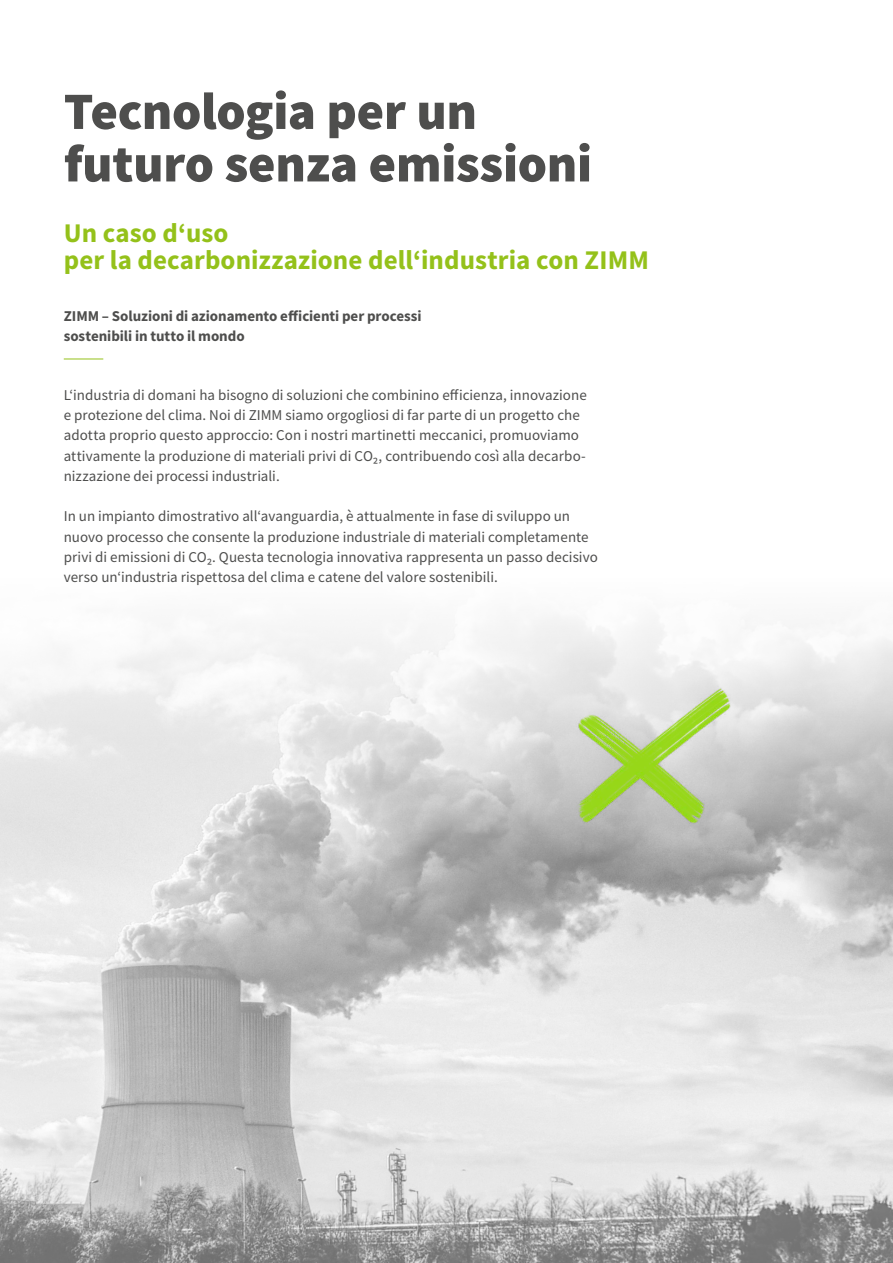
<style>
.page{position:relative;width:893px;height:1263px;background:#fff}
.page>*{position:absolute;margin:0;border:0;box-sizing:border-box;transform-origin:0 0}
.t1{font:900 52.5px/52.5px "Source Sans Pro";letter-spacing:-.005em;color:#4e4e4d}
.t2{font:700 27px/27px "Source Sans Pro";color:#94c11a}
.t3{font:15px/20.2px "Source Sans Pro";color:#4e4e4d}
.t4{font:700 15px/20.2px "Source Sans Pro";letter-spacing:-.005em;color:#4e4e4d}
</style>
<div class="page">
<img style="left:0;top:617px;width:893px;height:646px">
<img style="left:549px;top:687px;width:205px;height:145px">
<hr style="left:64px;top:359px;width:39px;height:1px;background:#94c11a">
<h1 class="t1" style="left:64px;top:84px;width:530px">Tecnologia per un futuro senza emissioni</h1>
<h2 class="t2" style="left:64px;top:219px;width:587px">Un caso d‘uso<br>per la decarbonizzazione dell‘industria con ZIMM</h2>
<p class="t4" style="left:64px;top:306px;width:359px">ZIMM – Soluzioni di azionamento efficienti per processi sostenibili in tutto il mondo</p>
<p class="t3" style="left:64px;top:385px;width:524px">L‘industria di domani ha bisogno di soluzioni che combinino efficienza, innovazione e protezione del clima. Noi di ZIMM siamo orgogliosi di far parte di un progetto che adotta proprio questo approccio: Con i nostri martinetti meccanici, promuoviamo attivamente la produzione di materiali privi di CO₂, contribuendo così alla decarbo&shy;nizzazione dei processi industriali.</p>
<p class="t3" style="left:64px;top:506px;width:536px">In un impianto dimostrativo all‘avanguardia, è attualmente in fase di sviluppo un nuovo processo che consente la produzione industriale di materiali completamente privi di emissioni di CO₂. Questa tecnologia innovativa rappresenta un passo decisivo verso un‘industria rispettosa del clima e catene del valore sostenibili.</p>
</div>
